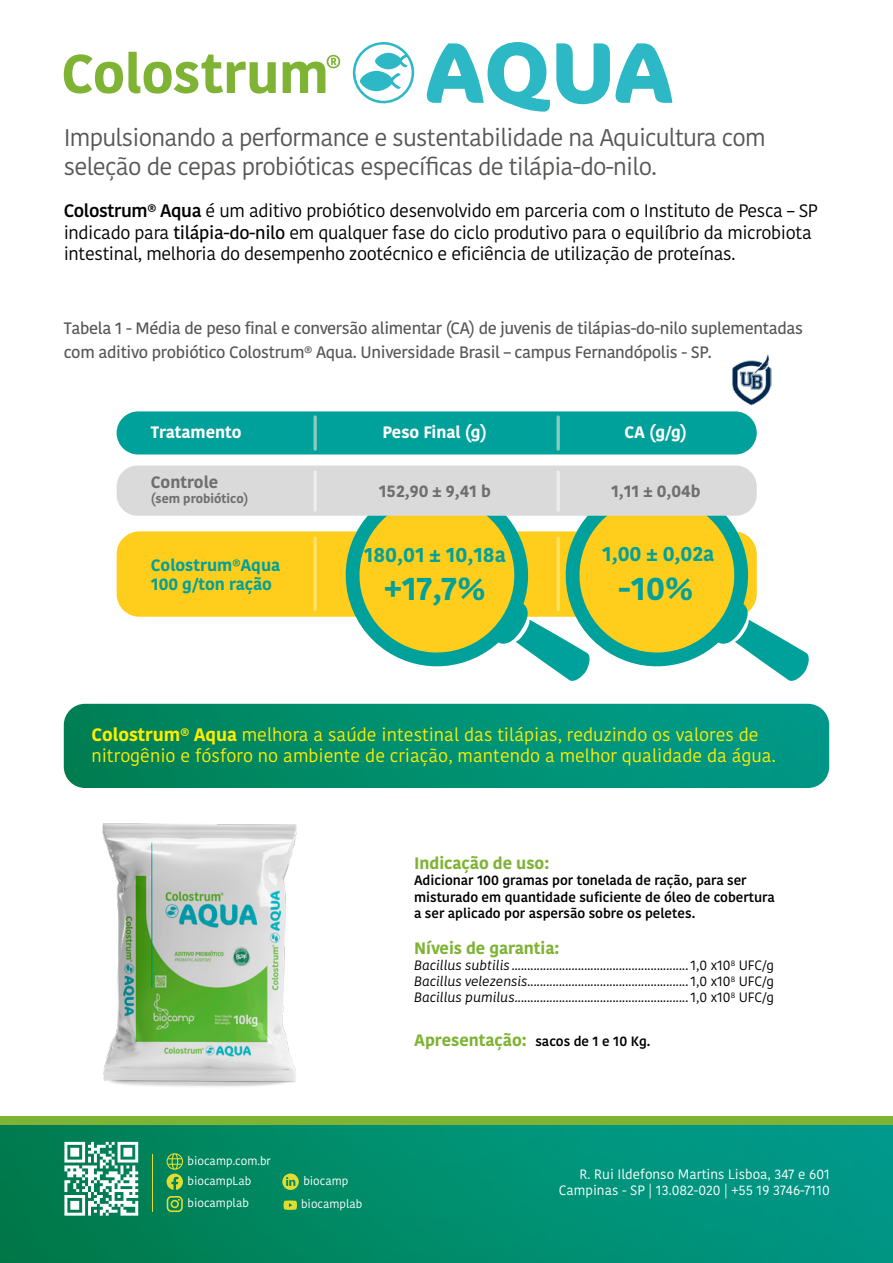
<style>
.page{position:relative;width:893px;height:1263px;background:#fff}
.page>*{position:absolute;margin:0;border:0;box-sizing:border-box;transform-origin:0 0}
.t1{font:700 31.95px "Kohinoor Latin";color:#00a19a}
.t2{font:24px/29.8px "Kohinoor Latin";letter-spacing:-.03em;color:#575756}
.t3{font:700 20.1px "Kohinoor Latin";color:#00a19a}
.t4{font:18px/21.6px "Kohinoor Latin";letter-spacing:-.02em;color:#000}
.t5{font:18px/21px "Kohinoor Latin";color:#ffed00}
.t6{font:600 16.5px/24px "Kohinoor Latin";letter-spacing:-.02em;color:#575756}
.t7{font:700 16.5px "Kohinoor Latin";color:#7eb334}
.t8{font:700 16.5px "Kohinoor Latin";color:#706f6f}
.t9{font:700 16.5px "Kohinoor Latin";color:#fff}
.t10{font:700 16.5px/19.8px "Kohinoor Latin";color:#00a19a}
.t11{font:italic 13.5px/16.2px "Kohinoor Latin";color:#000;text-align:justify}
.t12{font:500 13.5px/16.2px "Kohinoor Latin";color:#000}
.t13{font:13.5px/16.2px "Kohinoor Latin";color:#fff;text-align:right}
.t14{font:700 12.45px "Kohinoor Latin";color:#706f6f}
.t15{font:11.7px/20.2px "Kohinoor Latin";color:#fff}
.s1{font-weight:500}
.s2{font-weight:600}
.s3{font-weight:700}
.s4{font-style:normal}
.s5{font-weight:700;font-size:16.5px;color:#7eb334}
</style>
<div class="page">
<img style="left:0;top:1124px;width:893px;height:139px">
<div style="left:0;top:1116px;width:893px;height:8px;background:#7eb334"></div>
<svg style="left:167px;top:1153px;width:16px;height:37px"></svg>
<svg style="left:282px;top:1173px;width:17px;height:17px"></svg>
<svg style="left:284px;top:1200px;width:13px;height:10px"></svg>
<svg style="left:167px;top:1196px;width:16px;height:16px"></svg>
<hr style="left:153px;top:1154px;width:1px;height:57px;background:#dfde30">
<svg style="left:64px;top:1142px;width:74px;height:73px"></svg>
<svg style="left:64px;top:52px;width:276px;height:42px"></svg>
<svg style="left:352px;top:42px;width:320px;height:70px"></svg>
<div style="left:117px;top:531px;width:640px;height:86px;background:#ffcd1c;border-radius:23px"></div>
<svg style="left:333px;top:516px;width:476px;height:165px"></svg>
<div style="left:117px;top:411px;width:640px;height:43px;background:#00a19a;border-radius:22px"></div>
<div style="left:117px;top:465px;width:640px;height:51px;background:#dadada;border-radius:21px"></div>
<hr style="left:314px;top:417px;width:3px;height:32px;background:#8acbc1">
<hr style="left:557px;top:417px;width:3px;height:32px;background:#8acbc1">
<hr style="left:314px;top:472px;width:3px;height:38px;background:#ededed">
<hr style="left:557px;top:472px;width:3px;height:38px;background:#ededed">
<hr style="left:314px;top:538px;width:3px;height:72px;background:#ffe163">
<hr style="left:557px;top:538px;width:3px;height:72px;background:#ffe163">
<img style="left:102px;top:823px;width:195px;height:264px">
<img style="left:64px;top:704px;width:765px;height:84px">
<img style="left:732px;top:354px;width:40px;height:52px">
<h2 class="t2" style="left:64px;top:123px;width:703px">Impulsionando a performance e sustentabilidade na Aquicultura com seleção de cepas probióticas específicas de tilápia-do-nilo.</h2>
<p class="t4" style="left:64px;top:200px;width:756px"><span class="s1">Colostrum® Aqua</span> é um aditivo probiótico desenvolvido em parceria com o Instituto de Pesca – SP indicado para <span class="s2">tilápia-do-nilo</span> em qualquer fase do ciclo produtivo para o equilíbrio da microbiota intestinal, melhoria do desempenho zootécnico e eficiência de utilização de proteínas.</p>
<p class="t6" style="left:64px;top:317px;width:741px">Tabela 1 - Média de peso final e conversão alimentar (CA) de juvenis de tilápias-do-nilo suplementadas com aditivo probiótico Colostrum® Aqua. Universidade Brasil – campus Fernandópolis - SP.</p>
<p class="t9" style="left:151px;top:421px;width:92px">Tratamento</p>
<p class="t9" style="left:383px;top:421px;width:106px">Peso Final (g)</p>
<p class="t9" style="left:624px;top:421px;width:64px">CA (g/g)</p>
<p class="t8" style="left:151px;top:472px;width:69px">Controle</p>
<p class="t14" style="left:151px;top:491px;width:99px">(sem probiótico)</p>
<p class="t8" style="left:379px;top:481px;width:114px">152,90 ± 9,41 b</p>
<p class="t8" style="left:611px;top:481px;width:91px">1,11 ± 0,04b</p>
<p class="t10" style="left:151px;top:555px;width:131px">Colostrum®Aqua<br>100 g/ton ração</p>
<h3 class="t3" style="left:364px;top:541px;width:144px">180,01 ± 10,18a</h3>
<h3 class="t3" style="left:602px;top:540px;width:114px">1,00 ± 0,02a</h3>
<h1 class="t1" style="left:384px;top:568px;width:103px">+17,7%</h1>
<h1 class="t1" style="left:619px;top:568px;width:76px">-10%</h1>
<h3 class="t5" style="left:91px;top:725px;width:686px"><span class="s3">Colostrum® Aqua</span> melhora a saúde intestinal das tilápias, reduzindo os valores de nitrogênio e fósforo no ambiente de criação, mantendo a melhor qualidade da água.</h3>
<p class="t15" style="left:188px;top:1150px;width:85px">biocamp.com.br biocampLab</p>
<p class="t15" style="left:303px;top:1171px;width:47px">biocamp</p>
<p class="t15" style="left:188px;top:1193px;width:63px">biocamplab</p>
<p class="t15" style="left:301px;top:1194px;width:63px">biocamplab</p>
<p class="t7" style="left:414px;top:852px;width:137px">Indicação de uso:</p>
<p class="t12" style="left:414px;top:873px;width:362px">Adicionar 100 gramas por tonelada de ração, para ser misturado em quantidade suficiente de óleo de cobertura a ser aplicado por aspersão sobre os peletes.</p>
<p class="t7" style="left:414px;top:937px;width:147px">Níveis de garantia:</p>
<p class="t11" style="left:414px;top:957px;width:362px">Bacillus subtilis ........................................................ <span class="s4">1,0 x10</span><sup>8</sup> <span class="s4">UFC/g </span>Bacillus velezensis................................................... <span class="s4">1,0 x10</span><sup>8</sup> <span class="s4">UFC/g </span>Bacillus pumilus....................................................... <span class="s4">1,0 x10</span><sup>8</sup> <span class="s4">UFC/g</span></p>
<p class="t12" style="left:414px;top:1033px;width:238px"><span class="s5">Apresentação:</span> sacos de 1 e 10 Kg.</p>
<p class="t13" style="left:559px;top:1166px;width:273px">R. Rui Ildefonso Martins Lisboa, 347 e 601<br>Campinas - SP | 13.082-020 | +55 19 3746-7110</p>
</div>
